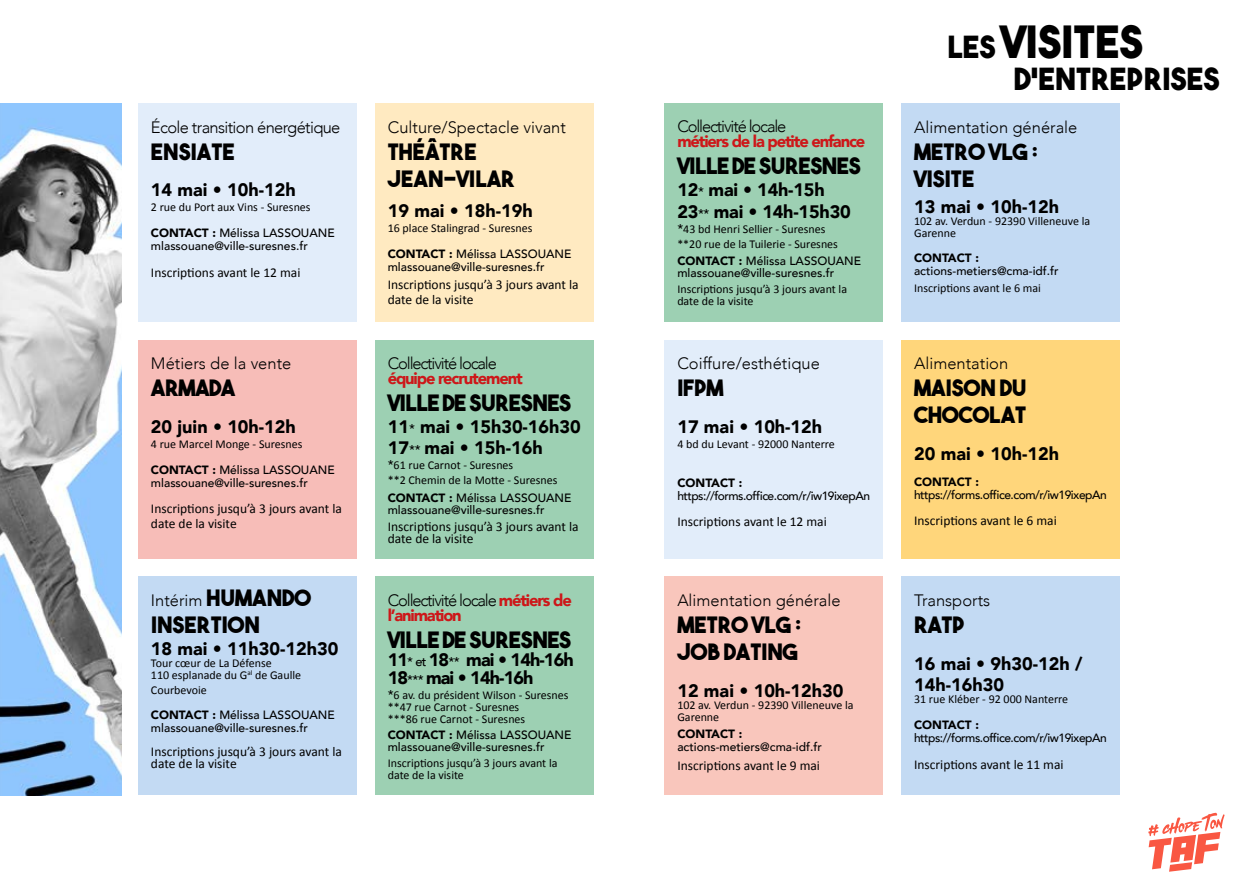
<style>
.page{position:relative;width:1259px;height:893px;background:#fff}
.page>*{position:absolute;margin:0;border:0;box-sizing:border-box;transform-origin:0 0}
.t1{font:44.25px "The Bold Font";color:#000}
.t2{font:30.45px "The Bold Font";color:#000}
.t3{font:22.5px/27px "The Bold Font";color:#000}
.t4{font:22.5px "The Bold Font";letter-spacing:-.02em;color:#000}
.t5{font:900 18px/21.6px "Avenir";color:#000}
.t6{font:900 18px/18px "Avenir";letter-spacing:-.05em;color:#000}
.t7{font:300 16.5px "Avenir";color:#000}
.t8{font:900 16.5px/15px "Avenir";letter-spacing:-.07em;color:#cd1719}
.t9{font:300 16.5px "Avenir";letter-spacing:-.07em;color:#000}
.t10{font:300 16.5px "Avenir";letter-spacing:-.04em;color:#000}
.t11{font:13.5px/14.5px "Calibri";color:#000}
.t12{font:12px/12px "Calibri";color:#000}
.t13{font:500 12px/12.9px "Avenir";color:#000}
.t14{font:500 12px "Avenir";letter-spacing:-.04em;color:#000}
.t15{font:900 12px "Avenir";color:#000}
.s1{font-weight:900}
.s2{font-family:"The Bold Font";font-weight:400;font-size:22.5px}
.s3{font-weight:500;font-size:12.75px}
.s4{font-family:"Avenir";font-weight:500;font-size:12.75px}
.s5{font-weight:300;color:#000}
.s6{font-size:30.45px}
</style>
<div class="page">
<svg style="left:1148px;top:813px;width:76px;height:59px"></svg>
<div style="left:664px;top:103px;width:219px;height:219px;background:#9dd0b3"></div>
<div style="left:138px;top:103px;width:219px;height:219px;background:#e2edfa"></div>
<div style="left:901px;top:103px;width:219px;height:219px;background:#c3daf3"></div>
<div style="left:375px;top:103px;width:219px;height:219px;background:#ffeac1"></div>
<div style="left:664px;top:340px;width:219px;height:218px;background:#e2edfa"></div>
<div style="left:138px;top:340px;width:219px;height:218px;background:#f7bdb8"></div>
<div style="left:901px;top:340px;width:219px;height:218px;background:#ffd67b"></div>
<div style="left:375px;top:340px;width:219px;height:218px;background:#9dd0b3"></div>
<div style="left:664px;top:576px;width:219px;height:219px;background:#f9c6bc"></div>
<div style="left:138px;top:576px;width:219px;height:219px;background:#c3daf3"></div>
<div style="left:901px;top:576px;width:219px;height:219px;background:#c3daf3"></div>
<div style="left:375px;top:576px;width:219px;height:219px;background:#9dd0b3"></div>
<img style="left:0;top:103px;width:122px;height:692px">
<h3 class="t10" style="left:151px;top:117px;width:191px">École transition énergétique</h3>
<h3 class="t3" style="left:151px;top:138px;width:85px">ENSIATE</h3>
<h3 class="t5" style="left:151px;top:179px;width:146px">14 mai • 10h-12h</h3>
<p class="t12" style="left:151px;top:201px;width:161px">2 rue du Port aux Vins - Suresnes</p>
<p class="t13" style="left:151px;top:226px;width:185px"><span class="s1">CONTACT :</span> Mélissa LASSOUANE mlassouane@ville-suresnes.fr</p>
<p class="t11" style="left:151px;top:264px;width:151px">Inscriptions avant le 12 mai</p>
<h3 class="t7" style="left:151px;top:354px;width:142px">Métiers de la vente</h3>
<h3 class="t3" style="left:151px;top:374px;width:86px">ARMADA</h3>
<h3 class="t5" style="left:151px;top:415px;width:146px">20 juin • 10h-12h</h3>
<p class="t12" style="left:151px;top:438px;width:153px">4 rue Marcel Monge - Suresnes</p>
<p class="t13" style="left:151px;top:462px;width:185px"><span class="s1">CONTACT :</span> Mélissa LASSOUANE mlassouane@ville-suresnes.fr</p>
<p class="t11" style="left:151px;top:501px;width:192px">Inscriptions jusqu’à 3 jours avant la date de la visite</p>
<h3 class="t7" style="left:151px;top:591px;width:161px">Intérim <span class="s2">HUMANDO</span></h3>
<h3 class="t3" style="left:151px;top:611px;width:110px">INSERTION</h3>
<h3 class="t5" style="left:151px;top:637px;width:189px">18 mai • 11h30-12h30</h3>
<p class="t12" style="left:151px;top:656px;width:152px">Tour cœur de La Défense<br>110 esplanade du G<sup>al</sup> de Gaulle</p>
<p class="t12" style="left:151px;top:683px;width:57px">Courbevoie</p>
<p class="t13" style="left:151px;top:708px;width:185px"><span class="s1">CONTACT :</span> Mélissa LASSOUANE mlassouane@ville-suresnes.fr</p>
<p class="t11" style="left:151px;top:745px;width:192px;line-height:12px">Inscriptions jusqu’à 3 jours avant la date de la visite</p>
<h3 class="t7" style="left:388px;top:117px;width:180px">Culture/Spectacle vivant</h3>
<h3 class="t3" style="left:388px;top:138px;width:129px">THÉÂTRE<br>JEAN-VILAR</h3>
<h3 class="t5" style="left:388px;top:199px;width:146px">19 mai • 18h-19h</h3>
<p class="t12" style="left:388px;top:222px;width:146px">16 place Stalingrad - Suresnes</p>
<p class="t13" style="left:388px;top:246px;width:185px"><span class="s1">CONTACT :</span> Mélissa LASSOUANE mlassouane@ville-suresnes.fr</p>
<p class="t11" style="left:388px;top:277px;width:192px">Inscriptions jusqu’à 3 jours avant la date de la visite</p>
<h3 class="t9" style="left:388px;top:354px;width:111px">Collectivité locale</h3>
<h3 class="t8" style="left:388px;top:370px;width:136px">équipe recrutement</h3>
<h3 class="t4" style="left:388px;top:389px;width:185px">VILLE DE SURESNES</h3>
<h3 class="t5" style="left:388px;top:415px;width:195px">11<span class="s3">*</span> mai • 15h30-16h30<br>17<span class="s3">**</span> mai • 15h-16h</h3>
<p class="t12" style="left:388px;top:458px;width:171px;line-height:14.4px"><span class="s4">*</span>61 rue Carnot - Suresnes<br>**2 Chemin de la Motte - Suresnes</p>
<p class="t13" style="left:388px;top:491px;width:185px;line-height:12px"><span class="s1">CONTACT :</span> Mélissa LASSOUANE mlassouane@ville-suresnes.fr</p>
<p class="t11" style="left:388px;top:520px;width:192px;line-height:12px">Inscriptions jusqu’à 3 jours avant la date de la visite</p>
<h3 class="t8" style="left:388px;top:592px;width:186px"><span class="s5">Collectivité locale</span> métiers de l’animation</h3>
<h3 class="t4" style="left:388px;top:625px;width:185px">VILLE DE SURESNES</h3>
<h3 class="t6" style="left:388px;top:650px;width:188px">11<span class="s3">* et</span> 18<span class="s3">**</span> mai • 14h-16h<br>18<span class="s3">***</span> mai • 14h-16h</h3>
<p class="t12" style="left:388px;top:688px;width:182px"><span class="s4">*</span>6 av. du président Wilson - Suresnes **47 rue Carnot - Suresnes<br>***86 rue Carnot - Suresnes</p>
<p class="t13" style="left:388px;top:728px;width:185px;line-height:12px"><span class="s1">CONTACT :</span> Mélissa LASSOUANE mlassouane@ville-suresnes.fr</p>
<p class="t12" style="left:388px;top:757px;width:171px">Inscriptions jusqu’à 3 jours avant la date de la visite</p>
<h3 class="t9" style="left:677px;top:117px;width:111px">Collectivité locale</h3>
<h3 class="t8" style="left:677px;top:134px;width:189px">métiers de la petite enfance</h3>
<h3 class="t4" style="left:677px;top:152px;width:185px">VILLE DE SURESNES</h3>
<h3 class="t5" style="left:677px;top:178px;width:175px">12<span class="s3">*</span> mai • 14h-15h<br>23<span class="s3">**</span> mai • 14h-15h30</h3>
<p class="t12" style="left:677px;top:221px;width:162px;line-height:15px"><span class="s4">*</span>43 bd Henri Sellier - Suresnes **20 rue de la Tuilerie - Suresnes</p>
<p class="t13" style="left:677px;top:254px;width:185px;line-height:12px"><span class="s1">CONTACT :</span> Mélissa LASSOUANE mlassouane@ville-suresnes.fr</p>
<p class="t12" style="left:677px;top:283px;width:171px">Inscriptions jusqu’à 3 jours avant la date de la visite</p>
<h3 class="t7" style="left:677px;top:354px;width:144px">Coiffure/esthétique</h3>
<h3 class="t3" style="left:677px;top:374px;width:48px">IFPM</h3>
<h3 class="t5" style="left:677px;top:415px;width:146px">17 mai • 10h-12h</h3>
<p class="t12" style="left:677px;top:438px;width:159px">4 bd du Levant - 92000 Nanterre</p>
<p class="t15" style="left:677px;top:472px;width:66px">CONTACT :</p>
<p class="t14" style="left:677px;top:485px;width:194px">https://forms.office.com/r/iw19ixepAn</p>
<p class="t11" style="left:677px;top:514px;width:151px">Inscriptions avant le 12 mai</p>
<h3 class="t7" style="left:677px;top:591px;width:165px">Alimentation générale</h3>
<h3 class="t3" style="left:677px;top:611px;width:125px">METRO VLG :<br>JOB DATING</h3>
<h3 class="t5" style="left:677px;top:679px;width:168px">12 mai • 10h-12h30</h3>
<p class="t12" style="left:677px;top:698px;width:178px">102 av. Verdun - 92390 Villeneuve la<br>Garenne</p>
<p class="t15" style="left:677px;top:723px;width:66px">CONTACT :</p>
<p class="t13" style="left:677px;top:740px;width:146px">actions-metiers@cma-idf.fr</p>
<p class="t11" style="left:677px;top:758px;width:144px">Inscriptions avant le 9 mai</p>
<h1 class="t1" style="left:947px;top:14px;width:198px"><span class="s6">LES</span> VISITES</h1>
<h2 class="t2" style="left:1014px;top:59px;width:207px">D’ENTREPRISES</h2>
<h3 class="t7" style="left:914px;top:117px;width:165px">Alimentation générale</h3>
<h3 class="t3" style="left:914px;top:138px;width:125px">METRO VLG :<br>VISITE</h3>
<h3 class="t5" style="left:914px;top:195px;width:146px">13 mai • 10h-12h</h3>
<p class="t12" style="left:914px;top:214px;width:178px">102 av. Verdun - 92390 Villeneuve la<br>Garenne</p>
<p class="t15" style="left:914px;top:248px;width:66px">CONTACT :</p>
<p class="t13" style="left:914px;top:264px;width:146px">actions-metiers@cma-idf.fr</p>
<p class="t12" style="left:914px;top:282px;width:128px">Inscriptions avant le 6 mai</p>
<h3 class="t7" style="left:914px;top:354px;width:96px">Alimentation</h3>
<h3 class="t3" style="left:914px;top:374px;width:114px">MAISON DU<br>CHOCOLAT</h3>
<h3 class="t5" style="left:914px;top:442px;width:146px">20 mai • 10h-12h</h3>
<p class="t15" style="left:914px;top:471px;width:66px">CONTACT :</p>
<p class="t14" style="left:914px;top:484px;width:194px">https://forms.office.com/r/iw19ixepAn</p>
<p class="t11" style="left:914px;top:513px;width:144px">Inscriptions avant le 6 mai</p>
<h3 class="t7" style="left:914px;top:591px;width:78px">Transports</h3>
<h3 class="t3" style="left:914px;top:611px;width:52px">RATP</h3>
<h3 class="t5" style="left:914px;top:652px;width:170px">16 mai • 9h30-12h /<br>14h-16h30</h3>
<p class="t12" style="left:914px;top:693px;width:156px">31 rue Kléber - 92 000 Nanterre</p>
<p class="t15" style="left:914px;top:715px;width:66px">CONTACT :</p>
<p class="t14" style="left:914px;top:727px;width:194px">https://forms.office.com/r/iw19ixepAn</p>
<p class="t11" style="left:914px;top:756px;width:151px">Inscriptions avant le 11 mai</p>
</div>
